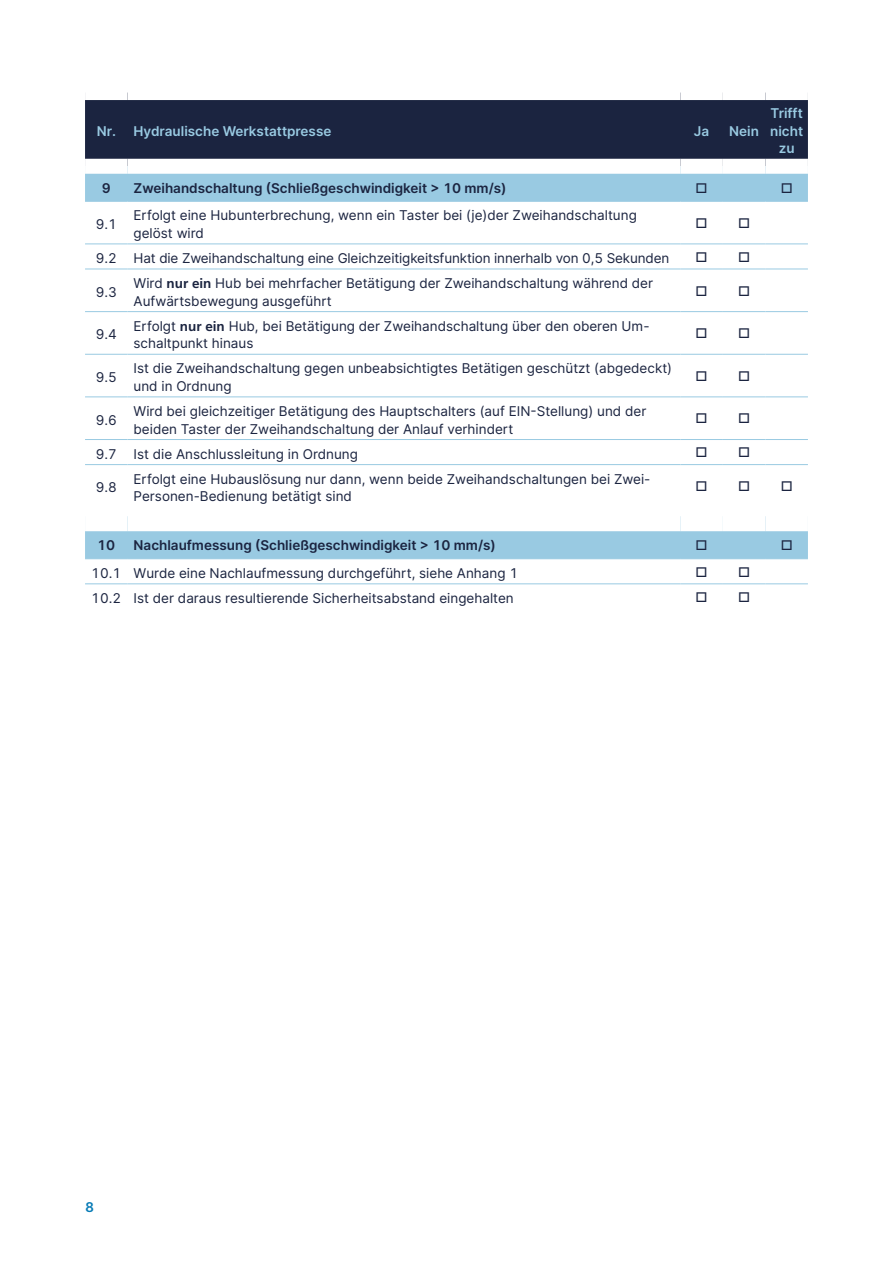
<style>
.page{position:relative;width:893px;height:1263px;background:#fff}
.page>*{position:absolute;margin:0;border:0;box-sizing:border-box;transform-origin:0 0}
.t1{font:13.5px/17.5px "Inter";color:#1b2440}
.t2{font:600 13.5px "Inter";color:#1b2440}
.t3{font:600 13.5px/17.5px "Inter";color:#99cae2;text-align:center}
.t4{font:600 13.5px "Inter";color:#077bb6}
.s1{font-family:"Frutiger LT Std";font-weight:700}
</style>
<div class="page">
<div style="left:85px;top:100px;width:723px;height:59px;background:#1b2440"></div>
<svg style="left:85px;top:174px;width:723px;height:384px"></svg>
<hr style="left:85px;top:201px;width:43px;height:1px;background:#99cae2">
<hr style="left:128px;top:201px;width:552px;height:1px;background:#99cae2">
<hr style="left:680px;top:201px;width:43px;height:1px;background:#99cae2">
<hr style="left:723px;top:201px;width:42px;height:1px;background:#99cae2">
<hr style="left:680px;top:244px;width:43px;height:1px;background:#99cae2">
<hr style="left:723px;top:244px;width:42px;height:1px;background:#99cae2">
<hr style="left:680px;top:269px;width:43px;height:1px;background:#99cae2">
<hr style="left:723px;top:269px;width:42px;height:1px;background:#99cae2">
<hr style="left:680px;top:311px;width:43px;height:1px;background:#99cae2">
<hr style="left:723px;top:311px;width:42px;height:1px;background:#99cae2">
<hr style="left:680px;top:354px;width:43px;height:1px;background:#99cae2">
<hr style="left:723px;top:354px;width:42px;height:1px;background:#99cae2">
<hr style="left:680px;top:396px;width:43px;height:1px;background:#99cae2">
<hr style="left:723px;top:396px;width:42px;height:1px;background:#99cae2">
<hr style="left:680px;top:439px;width:43px;height:1px;background:#99cae2">
<hr style="left:723px;top:439px;width:42px;height:1px;background:#99cae2">
<hr style="left:680px;top:464px;width:43px;height:1px;background:#99cae2">
<hr style="left:723px;top:464px;width:42px;height:1px;background:#99cae2">
<hr style="left:765px;top:464px;width:43px;height:1px;background:#99cae2">
<hr style="left:85px;top:558px;width:43px;height:1px;background:#99cae2">
<hr style="left:128px;top:558px;width:552px;height:1px;background:#99cae2">
<hr style="left:680px;top:558px;width:43px;height:1px;background:#99cae2">
<hr style="left:723px;top:558px;width:42px;height:1px;background:#99cae2">
<hr style="left:765px;top:558px;width:43px;height:1px;background:#99cae2">
<hr style="left:85px;top:583px;width:43px;height:1px;background:#99cae2">
<hr style="left:128px;top:583px;width:552px;height:1px;background:#99cae2">
<hr style="left:680px;top:583px;width:43px;height:1px;background:#99cae2">
<hr style="left:723px;top:583px;width:42px;height:1px;background:#99cae2">
<hr style="left:765px;top:583px;width:43px;height:1px;background:#99cae2">
<hr style="left:765px;top:201px;width:43px;height:1px;background:#99cae2">
<hr style="left:85px;top:244px;width:43px;height:1px;background:#99cae2">
<hr style="left:128px;top:244px;width:552px;height:1px;background:#99cae2">
<hr style="left:765px;top:244px;width:43px;height:1px;background:#99cae2">
<hr style="left:85px;top:269px;width:43px;height:1px;background:#99cae2">
<hr style="left:128px;top:269px;width:552px;height:1px;background:#99cae2">
<hr style="left:765px;top:269px;width:43px;height:1px;background:#99cae2">
<hr style="left:85px;top:311px;width:43px;height:1px;background:#99cae2">
<hr style="left:128px;top:311px;width:552px;height:1px;background:#99cae2">
<hr style="left:765px;top:311px;width:43px;height:1px;background:#99cae2">
<hr style="left:85px;top:354px;width:43px;height:1px;background:#99cae2">
<hr style="left:128px;top:354px;width:552px;height:1px;background:#99cae2">
<hr style="left:765px;top:354px;width:43px;height:1px;background:#99cae2">
<hr style="left:85px;top:396px;width:43px;height:1px;background:#99cae2">
<hr style="left:128px;top:396px;width:552px;height:1px;background:#99cae2">
<hr style="left:765px;top:396px;width:43px;height:1px;background:#99cae2">
<hr style="left:85px;top:439px;width:43px;height:1px;background:#99cae2">
<hr style="left:128px;top:439px;width:552px;height:1px;background:#99cae2">
<hr style="left:765px;top:439px;width:43px;height:1px;background:#99cae2">
<hr style="left:85px;top:464px;width:43px;height:1px;background:#99cae2">
<hr style="left:128px;top:464px;width:552px;height:1px;background:#99cae2">
<div style="left:85px;top:501px;width:43px;height:30px;background:#fff"></div>
<div style="left:128px;top:501px;width:552px;height:30px;background:#fff"></div>
<div style="left:680px;top:501px;width:43px;height:30px;background:#fff"></div>
<div style="left:723px;top:501px;width:42px;height:30px;background:#fff"></div>
<div style="left:765px;top:501px;width:43px;height:30px;background:#fff"></div>
<svg style="left:697px;top:183px;width:9px;height:10px"></svg>
<svg style="left:782px;top:183px;width:9px;height:10px"></svg>
<svg style="left:697px;top:218px;width:52px;height:10px"></svg>
<svg style="left:697px;top:252px;width:52px;height:10px"></svg>
<svg style="left:697px;top:286px;width:52px;height:9px"></svg>
<svg style="left:697px;top:328px;width:52px;height:10px"></svg>
<svg style="left:697px;top:371px;width:52px;height:10px"></svg>
<svg style="left:697px;top:413px;width:52px;height:10px"></svg>
<svg style="left:697px;top:447px;width:52px;height:10px"></svg>
<svg style="left:697px;top:481px;width:52px;height:10px"></svg>
<svg style="left:782px;top:481px;width:9px;height:10px"></svg>
<svg style="left:697px;top:540px;width:9px;height:10px"></svg>
<svg style="left:782px;top:540px;width:9px;height:10px"></svg>
<p class="t3" style="left:97px;top:122px;width:236px">Nr. Hydraulische Werkstattpresse</p>
<p class="t3" style="left:694px;top:122px;width:17px">Ja</p>
<p class="t3" style="left:729px;top:122px;width:31px">Nein</p>
<p class="t2" style="left:102px;top:178px;width:11px">9</p>
<p class="t2" style="left:134px;top:178px;width:374px">Zweihandschaltung (Schließgeschwindigkeit &gt; 10 mm/s)</p>
<p class="t1" style="left:96px;top:215px;width:23px">9.1</p>
<p class="t1" style="left:134px;top:206px;width:505px">Erfolgt eine Hubunterbrechung, wenn ein Taster bei (je)der Zweihandschaltung gelöst wird</p>
<p class="t1" style="left:96px;top:249px;width:575px">9.2 Hat die Zweihandschaltung eine Gleichzeitigkeitsfunktion innerhalb von 0,5 Sekunden</p>
<p class="t1" style="left:96px;top:283px;width:23px">9.3</p>
<p class="t1" style="left:134px;top:274px;width:521px">Wird <span class="s1">nur ein</span> Hub bei mehrfacher Betätigung der Zweihandschaltung während der<br>Aufwärtsbewegung ausgeführt</p>
<p class="t1" style="left:96px;top:325px;width:23px">9.4</p>
<p class="t1" style="left:134px;top:317px;width:518px">Erfolgt <span class="s1">nur ein</span> Hub, bei Betätigung der Zweihandschaltung über den oberen Um&shy;schaltpunkt hinaus</p>
<p class="t1" style="left:96px;top:368px;width:23px">9.5</p>
<p class="t1" style="left:134px;top:359px;width:540px">Ist die Zweihandschaltung gegen unbeabsichtigtes Betätigen geschützt (abgedeckt) und in Ordnung</p>
<p class="t1" style="left:96px;top:411px;width:23px">9.6</p>
<p class="t1" style="left:134px;top:402px;width:514px">Wird bei gleichzeitiger Betätigung des Hauptschalters (auf EIN-Stellung) und der beiden Taster der Zweihandschaltung der Anlauf verhindert</p>
<p class="t1" style="left:96px;top:445px;width:264px">9.7 Ist die Anschlussleitung in Ordnung</p>
<p class="t1" style="left:96px;top:478px;width:23px">9.8</p>
<p class="t1" style="left:134px;top:470px;width:518px">Erfolgt eine Hubauslösung nur dann, wenn beide Zweihandschaltungen bei Zwei-<br>Personen-Bedienung betätigt sind</p>
<p class="t2" style="left:97px;top:535px;width:20px">10</p>
<p class="t2" style="left:134px;top:535px;width:364px">Nachlaufmessung (Schließgeschwindigkeit &gt; 10 mm/s)</p>
<p class="t1" style="left:91px;top:564px;width:428px">10.1 Wurde eine Nachlaufmessung durchgeführt, siehe Anhang 1</p>
<p class="t1" style="left:91px;top:589px;width:424px">10.2 Ist der daraus resultierende Sicherheitsabstand eingehalten</p>
<p class="t3" style="left:770px;top:104px;width:34px">Trifft nicht zu</p>
<p class="t4" style="left:85px;top:1197px;width:11px">8</p>
</div>
